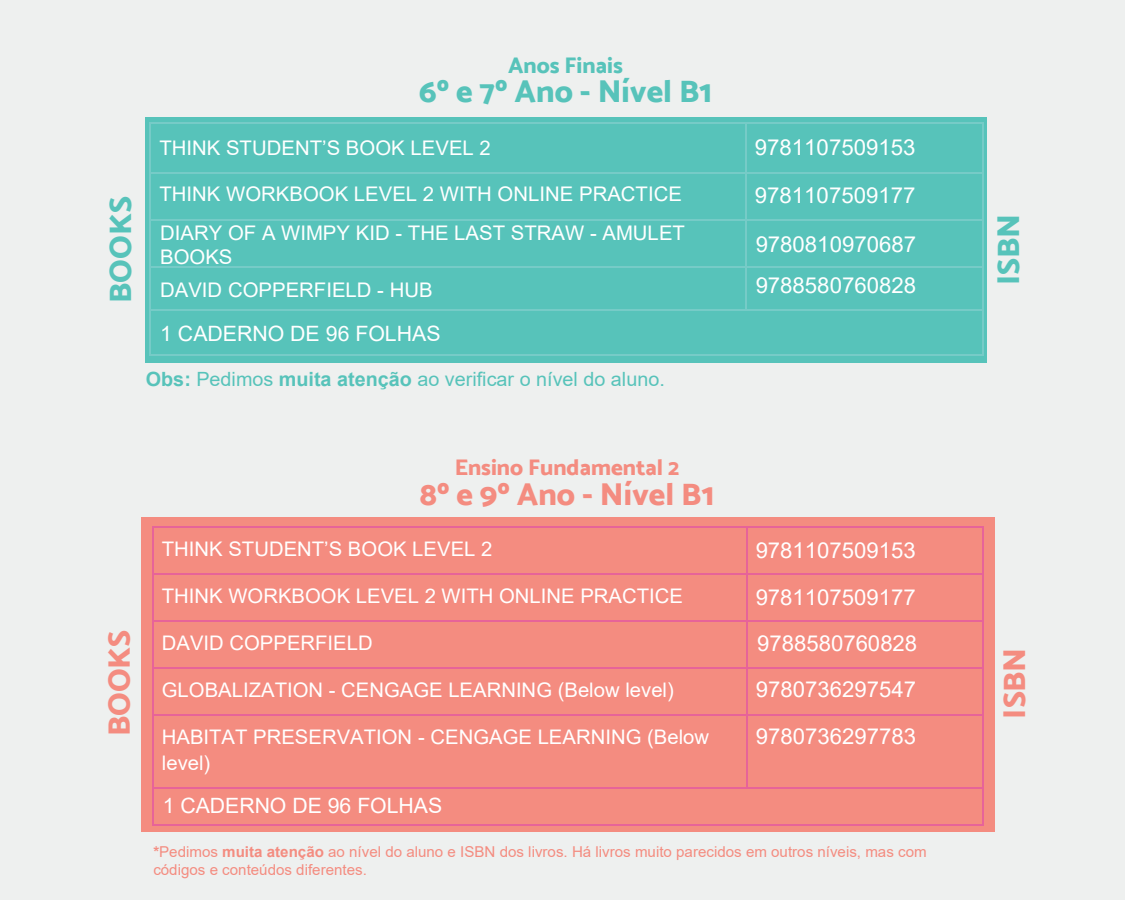
<style>
.page{position:relative;width:1125px;height:900px;background:#eef0ef}
.page>*{position:absolute;margin:0;border:0;box-sizing:border-box;transform-origin:0 0}
.t1{font:31.5px "Mosk Extra Bold 800";color:#f48c80}
.t2{font:31.5px "Mosk Extra Bold 800";color:#57c3ba}
.t3{font:22.5px "Mosk Extra Bold 800";color:#f48c80}
.t4{font:22.5px "Mosk Extra Bold 800";color:#57c3ba}
.t5{font:22.05px "Arial";color:#fff}
.t6{font:21.9px "Arial";color:#fff}
.t7{font:21.15px "Arial";color:#fff}
.t8{font:20.1px/24.8px "Arial";color:#fff}
.t9{font:19.65px "Arial";color:#57c3ba}
.t10{font:15px/18px "Arial";color:#f48c80}
.s1{font-weight:700}
</style>
<div class="page">
<div style="left:146px;top:117px;width:841px;height:246px;background:#57c3ba"></div>
<hr style="left:151px;top:122px;width:594px;height:2px;background:#76cbc7">
<hr style="left:747px;top:122px;width:235px;height:2px;background:#76cbc7">
<hr style="left:149px;top:123px;width:2px;height:49px;background:#76cbc7">
<hr style="left:745px;top:123px;width:2px;height:49px;background:#76cbc7">
<hr style="left:982px;top:123px;width:2px;height:49px;background:#76cbc7">
<svg style="left:149px;top:172px;width:2px;height:11px"></svg>
<hr style="left:151px;top:172px;width:594px;height:1px;background:#76cbc7">
<svg style="left:745px;top:172px;width:2px;height:11px"></svg>
<hr style="left:747px;top:172px;width:235px;height:1px;background:#76cbc7">
<svg style="left:982px;top:172px;width:2px;height:11px"></svg>
<hr style="left:149px;top:183px;width:2px;height:36px;background:#76cbc7">
<hr style="left:745px;top:183px;width:2px;height:36px;background:#76cbc7">
<hr style="left:982px;top:183px;width:2px;height:36px;background:#76cbc7">
<hr style="left:151px;top:219px;width:594px;height:2px;background:#76cbc7">
<hr style="left:747px;top:219px;width:235px;height:2px;background:#76cbc7">
<hr style="left:149px;top:221px;width:2px;height:50px;background:#76cbc7">
<hr style="left:745px;top:221px;width:2px;height:50px;background:#76cbc7">
<hr style="left:982px;top:221px;width:2px;height:50px;background:#76cbc7">
<hr style="left:151px;top:266px;width:594px;height:2px;background:#76cbc7">
<hr style="left:747px;top:266px;width:235px;height:2px;background:#76cbc7">
<hr style="left:149px;top:268px;width:2px;height:41px;background:#76cbc7">
<hr style="left:745px;top:268px;width:2px;height:41px;background:#76cbc7">
<hr style="left:982px;top:268px;width:2px;height:41px;background:#76cbc7">
<hr style="left:151px;top:309px;width:594px;height:2px;background:#76cbc7">
<hr style="left:747px;top:309px;width:235px;height:2px;background:#76cbc7">
<hr style="left:149px;top:311px;width:2px;height:43px;background:#76cbc7">
<hr style="left:151px;top:354px;width:831px;height:2px;background:#76cbc7">
<hr style="left:982px;top:311px;width:2px;height:43px;background:#76cbc7">
<div style="left:141px;top:518px;width:853px;height:314px;background:#f48c80"></div>
<svg style="left:152px;top:526px;width:2px;height:11px"></svg>
<hr style="left:154px;top:526px;width:592px;height:2px;background:#e76399">
<hr style="left:747px;top:526px;width:235px;height:2px;background:#e76399">
<svg style="left:982px;top:526px;width:2px;height:11px"></svg>
<hr style="left:152px;top:537px;width:2px;height:36px;background:#e76399">
<hr style="left:746px;top:537px;width:1px;height:36px;background:#e76399">
<hr style="left:982px;top:537px;width:2px;height:36px;background:#e76399">
<svg style="left:152px;top:573px;width:2px;height:11px"></svg>
<hr style="left:154px;top:573px;width:592px;height:2px;background:#e76399">
<hr style="left:747px;top:573px;width:235px;height:2px;background:#e76399">
<svg style="left:982px;top:573px;width:2px;height:11px"></svg>
<hr style="left:152px;top:584px;width:2px;height:37px;background:#e76399">
<hr style="left:746px;top:584px;width:1px;height:37px;background:#e76399">
<hr style="left:982px;top:584px;width:2px;height:37px;background:#e76399">
<svg style="left:152px;top:621px;width:2px;height:11px"></svg>
<hr style="left:154px;top:621px;width:592px;height:1px;background:#e76399">
<hr style="left:747px;top:621px;width:235px;height:1px;background:#e76399">
<svg style="left:982px;top:621px;width:2px;height:11px"></svg>
<hr style="left:152px;top:632px;width:2px;height:35px;background:#e76399">
<hr style="left:746px;top:632px;width:1px;height:35px;background:#e76399">
<hr style="left:982px;top:632px;width:2px;height:35px;background:#e76399">
<svg style="left:152px;top:667px;width:2px;height:11px"></svg>
<hr style="left:154px;top:667px;width:592px;height:2px;background:#e76399">
<hr style="left:747px;top:667px;width:235px;height:2px;background:#e76399">
<svg style="left:982px;top:667px;width:2px;height:11px"></svg>
<hr style="left:152px;top:678px;width:2px;height:36px;background:#e76399">
<hr style="left:746px;top:678px;width:1px;height:36px;background:#e76399">
<hr style="left:982px;top:678px;width:2px;height:36px;background:#e76399">
<svg style="left:152px;top:714px;width:2px;height:11px"></svg>
<hr style="left:154px;top:714px;width:592px;height:2px;background:#e76399">
<hr style="left:747px;top:714px;width:235px;height:2px;background:#e76399">
<svg style="left:982px;top:714px;width:2px;height:11px"></svg>
<hr style="left:152px;top:725px;width:2px;height:62px;background:#e76399">
<hr style="left:746px;top:725px;width:1px;height:62px;background:#e76399">
<hr style="left:982px;top:725px;width:2px;height:62px;background:#e76399">
<hr style="left:154px;top:787px;width:592px;height:2px;background:#e76399">
<hr style="left:747px;top:787px;width:235px;height:2px;background:#e76399">
<hr style="left:152px;top:789px;width:2px;height:35px;background:#e76399">
<hr style="left:154px;top:824px;width:828px;height:2px;background:#e76399">
<hr style="left:982px;top:789px;width:2px;height:35px;background:#e76399">
<h1 class="t2" style="left:101px;top:303px;width:108px;rotate:-90deg">BOOKS</h1>
<p class="t4" style="left:508px;top:52px;width:116px">Anos Finais</p>
<h1 class="t2" style="left:419px;top:71px;width:294px">6º e 7º Ano - Nível B1</h1>
<p class="t8" style="left:159px;top:135px;width:333px">THINK STUDENT’S BOOK LEVEL 2</p>
<p class="t5" style="left:755px;top:132px;width:162px">9781107509153</p>
<p class="t8" style="left:159px;top:182px;width:524px">THINK WORKBOOK LEVEL 2 WITH ONLINE PRACTICE</p>
<p class="t5" style="left:755px;top:180px;width:162px">9781107509177</p>
<p class="t8" style="left:160px;top:220px;width:526px">DIARY OF A WIMPY KID - THE LAST STRAW - AMULET<br>BOOKS</p>
<p class="t5" style="left:756px;top:229px;width:162px">9780810970687</p>
<p class="t8" style="left:160px;top:278px;width:274px">DAVID COPPERFIELD - HUB</p>
<p class="t5" style="left:756px;top:270px;width:162px">9788580760828</p>
<p class="t7" style="left:160px;top:319px;width:282px">1 CADERNO DE 96 FOLHAS</p>
<p class="t9" style="left:146px;top:365px;width:521px"><span class="s1">Obs:</span> Pedimos <span class="s1">muita atenção</span> ao verificar o nível do aluno.</p>
<h1 class="t1" style="left:100px;top:736px;width:108px;rotate:-90deg">BOOKS</h1>
<p class="t3" style="left:455px;top:454px;width:226px">Ensino Fundamental 2</p>
<h1 class="t1" style="left:420px;top:475px;width:296px">8º e 9º Ano - Nível B1</h1>
<p class="t8" style="left:162px;top:536px;width:332px">THINK STUDENT’S BOOK LEVEL 2</p>
<p class="t6" style="left:756px;top:535px;width:161px">9781107509153</p>
<p class="t8" style="left:162px;top:584px;width:523px">THINK WORKBOOK LEVEL 2 WITH ONLINE PRACTICE</p>
<p class="t6" style="left:756px;top:582px;width:161px">9781107509177</p>
<p class="t8" style="left:162px;top:631px;width:212px">DAVID COPPERFIELD</p>
<p class="t6" style="left:757px;top:628px;width:162px">9788580760828</p>
<p class="t8" style="left:162px;top:677px;width:514px">GLOBALIZATION - CENGAGE LEARNING (Below level)</p>
<p class="t6" style="left:756px;top:674px;width:162px">9780736297547</p>
<p class="t8" style="left:162px;top:723px;width:549px;line-height:26.5px">HABITAT PRESERVATION - CENGAGE LEARNING (Below level)</p>
<p class="t6" style="left:756px;top:721px;width:162px">9780736297783</p>
<p class="t7" style="left:163px;top:791px;width:281px">1 CADERNO DE 96 FOLHAS</p>
<p class="t10" style="left:153px;top:842px;width:775px"><span class="s1">*</span>Pedimos <span class="s1">muita atenção</span> ao nível do aluno e ISBN dos livros. Há livros muito parecidos em outros níveis, mas com códigos e conteúdos diferentes.</p>
<h1 class="t2" style="left:989px;top:285px;width:73px;rotate:-90deg">ISBN</h1>
<h1 class="t1" style="left:995px;top:719px;width:73px;rotate:-90deg">ISBN</h1>
</div>
